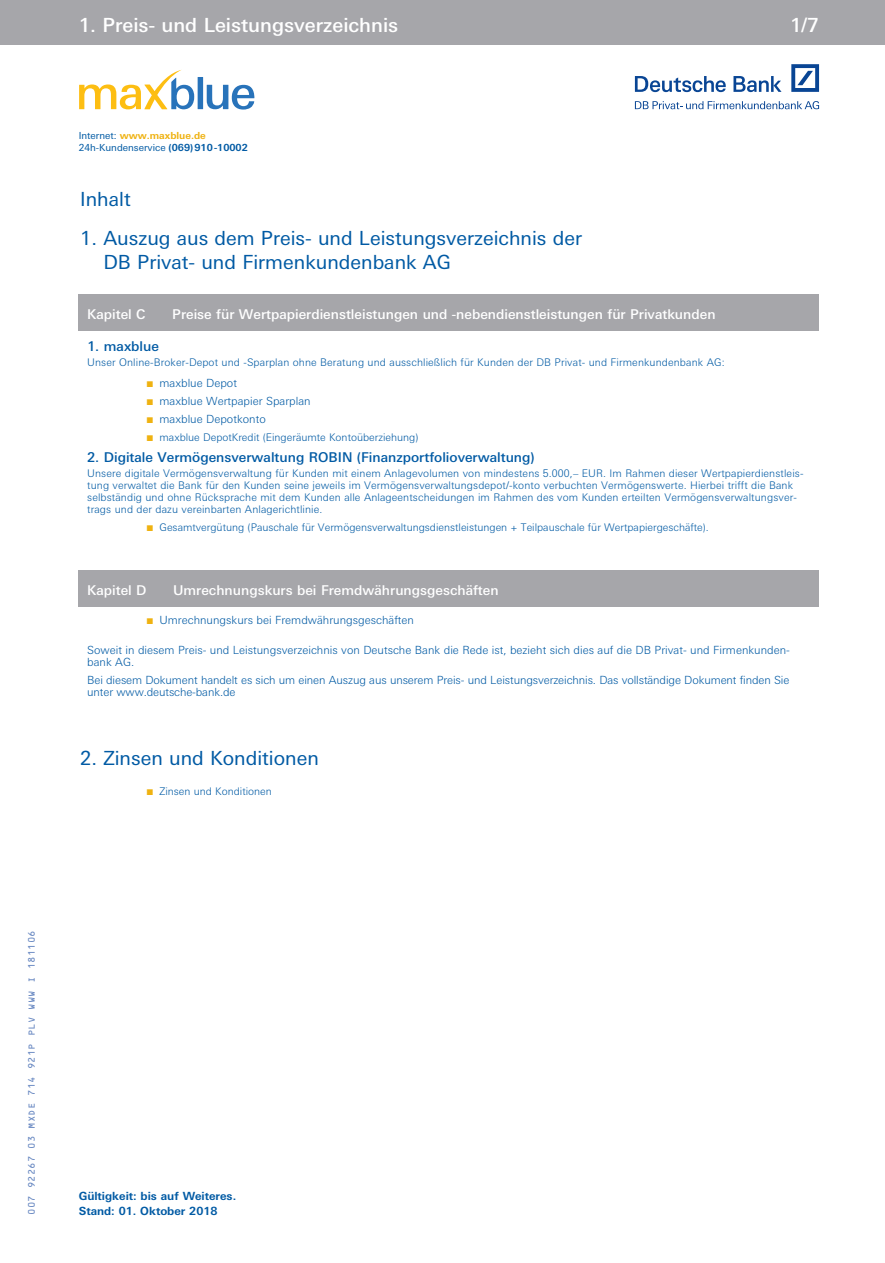
<style>
.page{position:relative;width:885px;height:1263px;background:#fff}
.page>*{position:absolute;margin:0;border:0;box-sizing:border-box;transform-origin:0 0}
.t1{font:19.5px/24px "Deu Ba Univers";color:#015aa4}
.t2{font:500 19.5px "Deu Ba Univers";color:#fff}
.t3{font:500 13.5px "Deu Ba Univers";color:#fff}
.t4{font:500 13.5px "Deu Ba Univers";color:#015aa4}
.t5{font:300 11.25px/12px "Deu Ba Univers";color:#015aa4}
.t6{font:700 11.25px/15px "Deu Ba Univers";color:#015aa4}
.t7{font:300 10.5px/12px "Deu Ba Univers";letter-spacing:.01em;color:#015aa4}
.t8{font:9.75px/12px "Deu Ba Univers";color:#015aa4}
.t9{font:9px "OCRB";color:#6787c1}
.s1{font-weight:700;color:#efb211}
.s2{font-weight:700}
.s3{color:#efb211}
</style>
<div class="page">
<div style="left:0;top:0;width:884px;height:45px;background:#a6a6aa"></div>
<svg style="left:79px;top:70px;width:175px;height:40px"></svg>
<svg style="left:791px;top:64px;width:28px;height:28px"></svg>
<svg style="left:634px;top:76px;width:91px;height:16px"></svg>
<svg style="left:733px;top:76px;width:48px;height:16px"></svg>
<svg style="left:634px;top:101px;width:185px;height:8px"></svg>
<div style="left:79px;top:294px;width:740px;height:36px;background:#a6a6aa"></div>
<div style="left:79px;top:570px;width:740px;height:36px;background:#a6a6aa"></div>
<h1 class="t2" style="left:790px;top:14px;width:30px">1/3</h1>
<h1 class="t2" style="left:79px;top:14px;width:321px">1. Preis- und Leistungsverzeichnis</h1>
<h1 class="t2" style="left:807px;top:14px;width:13px">7</h1>
<p class="t8" style="left:79px;top:129px;width:171px">Internet: <span class="s1">www.maxblue.de<br></span>24h-Kundenservice <span class="s2">(069) 910 -10002</span></p>
<h1 class="t1" style="left:80px;top:187px;width:52px">Inhalt</h1>
<h1 class="t1" style="left:103px;top:226px;width:480px;text-indent:-23px">1. Auszug aus dem Preis- und Leistungsverzeichnis der<br>DB Privat- und Firmenkundenbank AG</h1>
<p class="t3" style="left:87px;top:306px;width:60px">Kapitel C</p>
<p class="t3" style="left:172px;top:306px;width:544px">Preise für Wertpapierdienstleistungen und -nebendienstleistungen für Privatkunden</p>
<p class="t4" style="left:87px;top:338px;width:73px">1. maxblue</p>
<p class="t7" style="left:87px;top:356px;width:638px">Unser Online-Broker-Depot und -Sparplan ohne Beratung und ausschließlich für Kunden der DB Privat- und Firmenkundenbank AG:</p>
<p class="t5" style="left:147px;top:377px;width:92px"><span class="s3">■</span> maxblue Depot</p>
<p class="t5" style="left:147px;top:395px;width:165px"><span class="s3">■</span> maxblue Wertpapier Sparplan</p>
<p class="t5" style="left:147px;top:413px;width:120px"><span class="s3">■</span> maxblue Depotkonto</p>
<p class="t7" style="left:147px;top:431px;width:273px"><span class="s3">■</span> maxblue DepotKredit (Eingeräumte Kontoüberziehung)</p>
<p class="t4" style="left:87px;top:449px;width:449px">2. Digitale Vermögensverwaltung ROBIN (Finanzportfolioverwaltung)</p>
<p class="t7" style="left:87px;top:467px;width:716px">Unsere digitale Vermögensverwaltung für Kunden mit einem Anlagevolumen von mindestens 5.000,– EUR. Im Rahmen dieser Wertpapierdienstleis&shy;tung verwaltet die Bank für den Kunden seine jeweils im Vermögensverwaltungsdepot/-konto verbuchten Vermögenswerte. Hierbei trifft die Bank selbständig und ohne Rücksprache mit dem Kunden alle Anlageentscheidungen im Rahmen des vom Kunden erteilten Vermögensverwaltungsver&shy;trags und der dazu vereinbarten Anlagerichtlinie.</p>
<p class="t7" style="left:147px;top:521px;width:563px"><span class="s3">■</span> Gesamtvergütung (Pauschale für Vermögensverwaltungsdienstleistungen + Teilpauschale für Wertpapiergeschäfte).</p>
<p class="t3" style="left:87px;top:582px;width:61px">Kapitel D</p>
<p class="t3" style="left:173px;top:582px;width:327px">Umrechnungskurs bei Fremdwährungsgeschäften</p>
<p class="t5" style="left:147px;top:614px;width:269px"><span class="s3">■</span> Umrechnungskurs bei Fremdwährungsgeschäften</p>
<p class="t5" style="left:87px;top:644px;width:704px">Soweit in diesem Preis- und Leistungsverzeichnis von Deutsche Bank die Rede ist, bezieht sich dies auf die DB Privat- und Firmenkunden&shy;bank AG.</p>
<p class="t5" style="left:87px;top:674px;width:703px">Bei diesem Dokument handelt es sich um einen Auszug aus unserem Preis- und Leistungsverzeichnis. Das vollständige Dokument finden Sie unter www.deutsche-bank.de</p>
<h1 class="t1" style="left:80px;top:746px;width:240px">2. Zinsen und Konditionen</h1>
<p class="t7" style="left:147px;top:785px;width:127px"><span class="s3">■</span> Zinsen und Konditionen</p>
<p class="t9" style="left:27px;top:1215px;width:286px;rotate:-90deg">007 92267 03 MXDE 714 921P PLV WWW I 181106</p>
<p class="t6" style="left:79px;top:1188px;width:159px">Gültigkeit: bis auf Weiteres.<br>Stand: 01. Oktober 2018</p>
</div>
